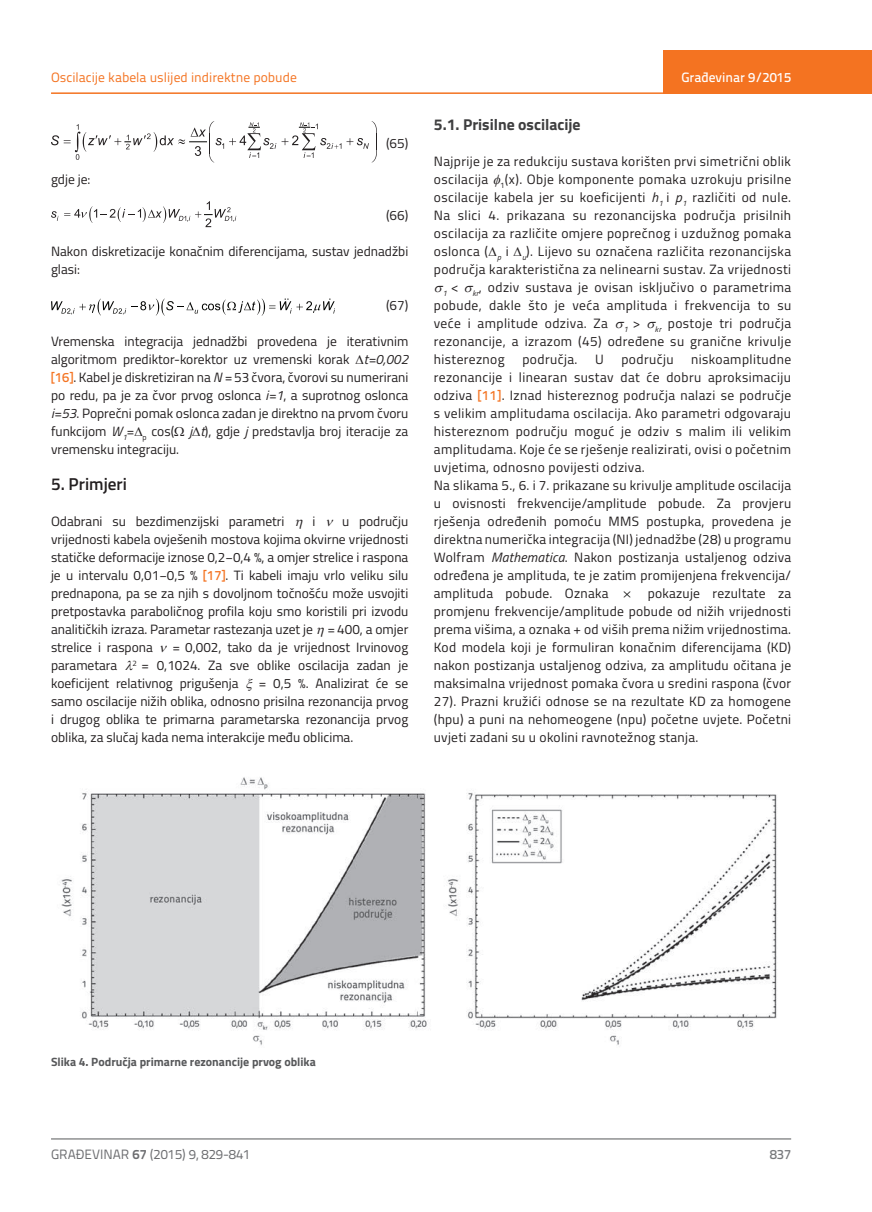
<style>
.page{position:relative;width:872px;height:1212px;background:#fff}
.page>*{position:absolute;margin:0;border:0;box-sizing:border-box;transform-origin:0 0}
.t1{font:600 17.25px "Titillium";color:#231f20}
.t2{font:700 15.75px "Titillium";color:#3e3e3f}
.t3{font:13.5px/18px "Titillium";letter-spacing:.03em;color:#231f20;text-align:justify}
.t4{font:13.5px/18px "Titillium";color:#231f20}
.t5{font:13.5px "Titillium Text 22 L";color:#f47321}
.t6{font:13.5px "Titillium Text 22 L";color:#6c6d70}
.t7{font:500 13.5px "Titillium Text 22 L";color:#fff}
.t8{font:500 13.5px "Titillium Text 22 L";color:#787a7d}
.t9{font:700 12px "Titillium";color:#57585a}
.s1{font-style:italic}
.s2{font-family:"Titillium Text 22 L";font-weight:500;color:#f47321}
.s3{font-weight:700}
</style>
<div class="page">
<hr style="left:51px;top:92px;width:821px;height:2px;background:#f47321">
<div style="left:663px;top:50px;width:209px;height:44px;background:#f47321"></div>
<hr style="left:51px;top:1139px;width:740px;height:1px;background:#57585a">
<svg style="left:51px;top:201px;width:185px;height:26px"></svg>
<svg style="left:51px;top:298px;width:284px;height:18px"></svg>
<img style="left:61px;top:777px;width:716px;height:269px">
<svg style="left:51px;top:121px;width:326px;height:42px"></svg>
<p class="t5" style="left:51px;top:68px;width:247px">Oscilacije kabela uslijed indirektne pobude</p>
<p class="t3" style="left:51px;top:169px;width:41px">gdje je:</p>
<p class="t3" style="left:386px;top:133px;width:24px">(65)</p>
<p class="t3" style="left:386px;top:205px;width:24px">(66)</p>
<p class="t4" style="left:51px;top:241px;width:359px">Nakon diskretizacije konačnim diferencijama, sustav jednadžbi glasi:</p>
<p class="t3" style="left:386px;top:295px;width:24px">(67)</p>
<p class="t3" style="left:51px;top:331px;width:359px">Vremenska integracija jednadžbi provedena je iterativnim algoritmom prediktor-korektor uz vremenski korak <span class="s1">t=0,002 </span><span class="s2">[16]</span>. Kabel je diskretiziran na <span class="s1">N =</span> 53 čvora, čvorovi su numerirani po redu, pa je za čvor prvog oslonca <span class="s1">i=1</span>, a suprotnog oslonca <span class="s1">i=53</span>. Poprečni pomak oslonca zadan je direktno na prvom čvoru funkcijom <span class="s1">W</span><sub>1</sub>= <sub>p</sub> cos( <span class="s1">j t</span>), gdje <span class="s1">j</span> predstavlja broj iteracije za vremensku integraciju.</p>
<p class="t1" style="left:51px;top:471px;width:77px">5. Primjeri</p>
<p class="t4" style="left:51px;top:511px;width:235px">Odabrani su bezdimenzijski parametri</p>
<p class="t3" style="left:51px;top:511px;width:359px;text-indent:261px">i ■ u području vrijednosti kabela ovješenih mostova kojima okvirne vrijednosti statičke deformacije iznose 0,2−0,4 %, a omjer strelice i raspona je u intervalu 0,01−0,5 % <span class="s2">[17]</span>. Ti kabeli imaju vrlo veliku silu prednapona, pa se za njih s dovoljnom točnošću može usvojiti pretpostavka paraboličnog profila koju smo koristili pri izvodu analitičkih izraza. Parametar rastezanja uzet je <span class="s1">=</span> 400, a omjer strelice i raspona ■ <span class="s1">=</span> 0,002, tako da je vrijednost Irvinovog parametara ●<sup>2</sup> = 0,1024. Za sve oblike oscilacija zadan je koeficijent relativnog prigušenja</p>
<p class="t3" style="left:51px;top:674px;width:359px;text-indent:208px">= 0,5 %. Analizirat će se samo oscilacije nižih oblika, odnosno prisilna rezonancija prvog i drugog oblika te primarna parametarska rezonancija prvog oblika, za slučaj kada nema interakcije među oblicima.</p>
<p class="t7" style="left:681px;top:67px;width:111px">Građevinar 9/2015</p>
<p class="t2" style="left:434px;top:112px;width:148px">5.1. Prisilne oscilacije</p>
<p class="t3" style="left:434px;top:151px;width:359px">Najprije je za redukciju sustava korišten prvi simetrični oblik</p>
<p class="t3" style="left:434px;top:169px;width:359px">oscilacija <sub>1</sub>(x). Obje komponente pomaka uzrokuju prisilne</p>
<p class="t3" style="left:434px;top:187px;width:359px">oscilacije kabela jer su koeficijenti <span class="s1">h</span><sub>1</sub> i <span class="s1">p</span><sub>1</sub> različiti od nule.</p>
<p class="t3" style="left:434px;top:205px;width:359px">Na slici 4. prikazana su rezonancijska područja prisilnih</p>
<p class="t3" style="left:434px;top:223px;width:359px">oscilacija za različite omjere poprečnog i uzdužnog pomaka</p>
<p class="t3" style="left:434px;top:241px;width:359px">oslonca ( <sub>p</sub> i <sub>u</sub>). Lijevo su označena različita rezonancijska</p>
<p class="t3" style="left:434px;top:259px;width:359px">područja karakteristična za nelinearni sustav. Za vrijednosti</p>
<p class="t3" style="left:442px;top:277px;width:350px"><sub>1</sub> <span class="s1">&lt;</span> <sub>kr</sub>, odziv sustava je ovisan isključivo o parametrima</p>
<p class="t3" style="left:434px;top:295px;width:359px">pobude, dakle što je veća amplituda i frekvencija to su</p>
<p class="t3" style="left:434px;top:313px;width:359px">veće i amplitude odziva. Za <sub>1</sub> <span class="s1">&gt;</span> <sub>kr</sub> postoje tri područja</p>
<p class="t3" style="left:434px;top:331px;width:359px">rezonancije, a izrazom (45) određene su granične krivulje</p>
<p class="t3" style="left:434px;top:349px;width:72px">histereznog</p>
<p class="t3" style="left:522px;top:349px;width:56px">područja.</p>
<p class="t3" style="left:595px;top:349px;width:10px">U</p>
<p class="t3" style="left:621px;top:349px;width:54px">području</p>
<p class="t3" style="left:434px;top:349px;width:359px;text-align:left;text-indent:257px">niskoamplitudne rezonancije i linearan sustav dat će dobru aproksimaciju odziva <span class="s2">[11]</span>. Iznad histereznog područja nalazi se područje s velikim amplitudama oscilacija. Ako parametri odgovaraju histereznom području moguć je odziv s malim ili velikim amplitudama. Koje će se rješenje realizirati, ovisi o početnim uvjetima, odnosno povijesti odziva.<br>Na slikama 5., 6. i 7. prikazane su krivulje amplitude oscilacija u ovisnosti frekvencije/amplitude pobude. Za provjeru rješenja određenih pomoću MMS postupka, provedena je direktna numerička integracija (NI) jednadžbe (28) u programu Wolfram <span class="s1">Mathematica</span>. Nakon postizanja ustaljenog odziva određena je amplituda, te je zatim promijenjena frekvencija/ amplituda pobude. Oznaka</p>
<p class="t3" style="left:434px;top:583px;width:359px;text-indent:214px">pokazuje rezultate za promjenu frekvencije/amplitude pobude od nižih vrijednosti prema višima, a oznaka + od viših prema nižim vrijednostima.<br>Kod modela koji je formuliran konačnim diferencijama (KD) nakon postizanja ustaljenog odziva, za amplitudu očitana je maksimalna vrijednost pomaka čvora u sredini raspona (čvor 27). Prazni kružići odnose se na rezultate KD za homogene (hpu) a puni na nehomeogene (npu) početne uvjete. Početni uvjeti zadani su u okolini ravnotežnog stanja.</p>
<p class="t9" style="left:51px;top:1053px;width:266px">Slika 4. Područja primarne rezonancije prvog oblika</p>
<p class="t6" style="left:51px;top:1144px;width:201px">GRAĐEVINAR <span class="s3">67</span> (2015) 9, 829-841</p>
<p class="t8" style="left:769px;top:1144px;width:23px">837</p>
</div>
